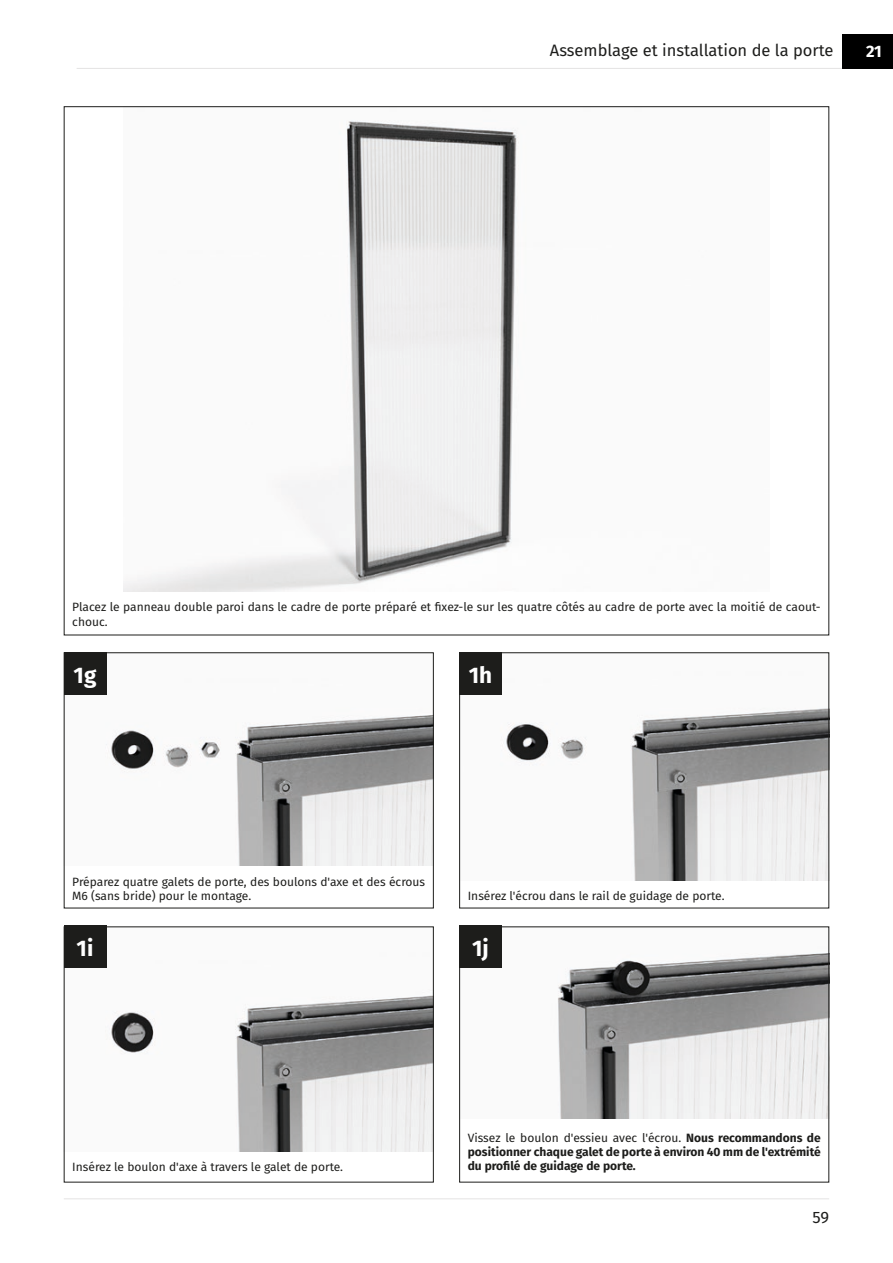
<style>
.page{position:relative;width:893px;height:1263px;background:#fff}
.page>*{position:absolute;margin:0;border:0;box-sizing:border-box;transform-origin:0 0}
.t1{font:700 22.5px "Fira Sans";color:#fff}
.t2{font:16.5px "Fira Sans";color:#1d1d1b}
.t3{font:700 16.5px "Fira Sans";color:#fff}
.t4{font:12px/14.4px "Fira Sans";color:#1d1d1b}
.t5{font:700 12px/14.4px "Fira Sans";color:#1d1d1b;text-align:justify}
.s1{font-weight:400}
</style>
<div class="page">
<hr style="left:64px;top:1198px;width:765px;height:1px;background:#e4e3e3">
<img style="left:123px;top:120px;width:396px;height:471px">
<img style="left:106px;top:654px;width:326px;height:212px">
<img style="left:506px;top:708px;width:321px;height:172px">
<img style="left:558px;top:953px;width:269px;height:165px">
<img style="left:106px;top:928px;width:326px;height:223px">
<div style="left:842px;top:35px;width:51px;height:34px;background:#000"></div>
<hr style="left:77px;top:68px;width:765px;height:1px;background:#e4e3e3">
<div style="left:64px;top:652px;width:370px;height:256px;border:1px solid #1d1d1b"></div>
<div style="left:459px;top:652px;width:370px;height:256px;border:1px solid #1d1d1b"></div>
<div style="left:64px;top:652px;width:42px;height:43px;background:#1d1d1b"></div>
<div style="left:459px;top:652px;width:43px;height:43px;background:#1d1d1b"></div>
<div style="left:64px;top:925px;width:42px;height:43px;background:#1d1d1b"></div>
<div style="left:459px;top:925px;width:43px;height:43px;background:#1d1d1b"></div>
<h2 class="t2" style="left:550px;top:38px;width:285px">Assemblage et installation de la porte</h2>
<h2 class="t3" style="left:866px;top:38px;width:17px">21</h2>
<p class="t4" style="left:72px;top:599px;width:750px">Placez le panneau double paroi dans le cadre de porte préparé et fixez-le sur les quatre côtés au cadre de porte avec la moitié de caout&shy;chouc.</p>
<h1 class="t1" style="left:74px;top:656px;width:24px">1g</h1>
<h1 class="t1" style="left:469px;top:656px;width:25px">1h</h1>
<p class="t4" style="left:72px;top:874px;width:354px">Préparez quatre galets de porte, des boulons d'axe et des écrous<br>M6 (sans bride) pour le montage.</p>
<p class="t4" style="left:468px;top:888px;width:257px">Insérez l'écrou dans le rail de guidage de porte.</p>
<h1 class="t1" style="left:77px;top:929px;width:18px">1i</h1>
<h1 class="t1" style="left:472px;top:929px;width:18px">1j</h1>
<p class="t4" style="left:72px;top:1159px;width:271px">Insérez le boulon d'axe à travers le galet de porte.</p>
<p class="t5" style="left:468px;top:1129px;width:354px"><span class="s1">Vissez le boulon d'essieu avec l'écrou.</span> Nous recommandons de positionner chaque galet de porte à environ 40 mm de l'extrémité du profilé de guidage de porte.</p>
<h2 class="t2" style="left:812px;top:1205px;width:18px">59</h2>
</div>
